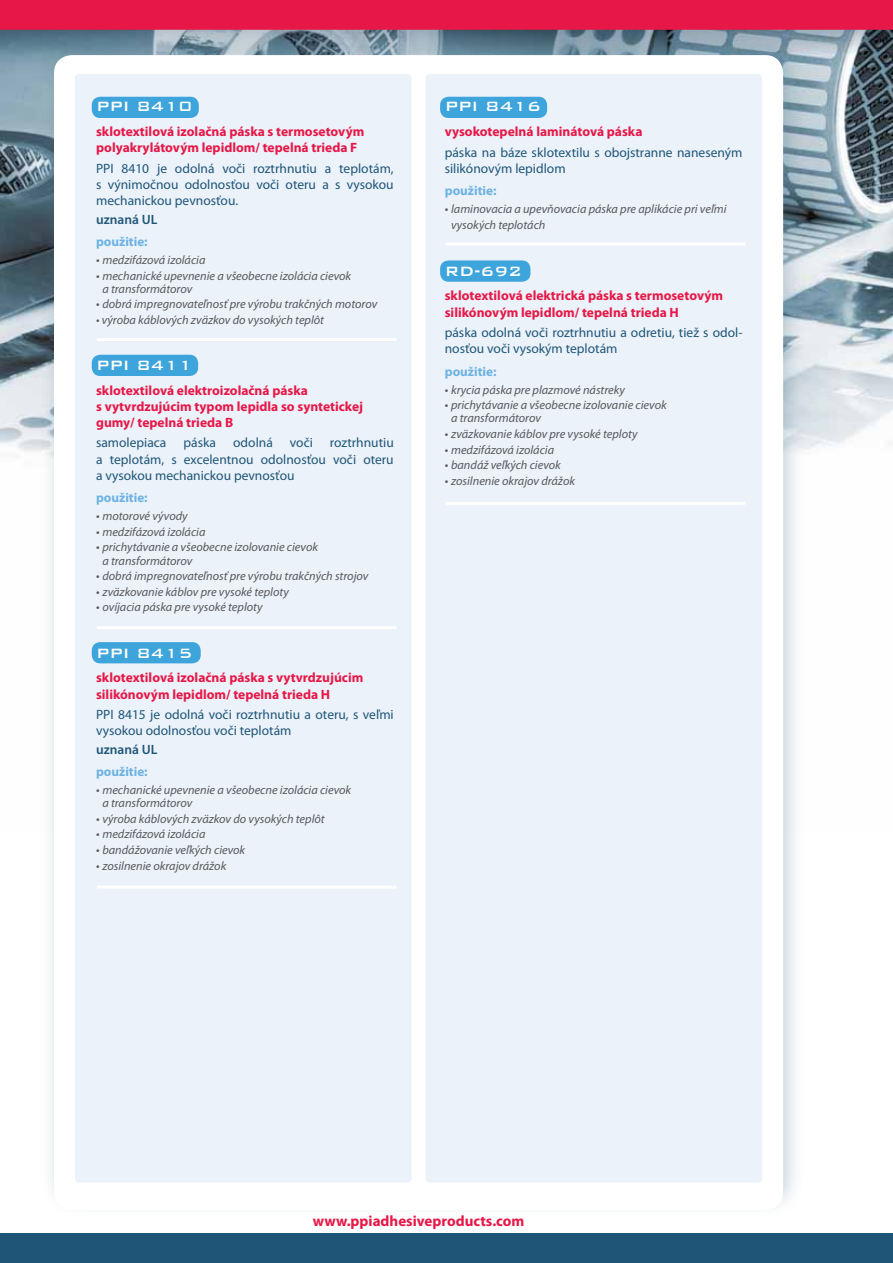
<style>
.page{position:relative;width:893px;height:1263px;background:#fff}
.page>*{position:absolute;margin:0;border:0;box-sizing:border-box;transform-origin:0 0}
.t1{font:500 18px "Bank Gothic BT";color:#fff}
.t2{font:700 15px "Myriad Pro";color:#e71747}
.t3{font:13.5px/16.2px "Myriad Pro";color:#1f5678}
.t4{font:700 13.5px/16.2px "Myriad Pro";color:#e71747}
.t5{font:600 13.5px "Myriad Pro";color:#1f5678}
.t6{font:700 13.2px "Myriad Pro";color:#6cb2e2}
.t7{font:italic 12.3px/13px "Myriad Pro";color:#58595b}
.s1{font-style:normal;font-size:12.75px}
</style>
<div class="page">
<img style="left:0;top:54px;width:893px;height:403px">
<svg style="left:0;top:30px;width:893px;height:24px;background:#708592"></svg>
<div style="left:0;top:1233px;width:893px;height:30px;background:#1f5678"></div>
<div style="left:39px;top:25px;width:766px;height:1192px;background:#578197;opacity:.35"></div>
<div style="left:54px;top:55px;width:729px;height:1155px;background:#fff;border-radius:18px"></div>
<div style="left:75px;top:74px;width:337px;height:1108px;background:#ebf2fa;border-radius:4px"></div>
<div style="left:426px;top:74px;width:336px;height:1108px;background:#ebf2fa;border-radius:4px"></div>
<div style="left:440px;top:260px;width:90px;height:22px;background:#3ea4dc;border-radius:9px"></div>
<div style="left:440px;top:97px;width:107px;height:21px;background:#3ea4dc;border-radius:9px"></div>
<div style="left:92px;top:642px;width:109px;height:21px;background:#3ea4dc;border-radius:9px"></div>
<div style="left:92px;top:97px;width:107px;height:21px;background:#3ea4dc;border-radius:9px"></div>
<hr style="left:446px;top:243px;width:299px;height:3px;background:#fff">
<hr style="left:97px;top:338px;width:299px;height:3px;background:#fff">
<div style="left:92px;top:355px;width:106px;height:21px;background:#3ea4dc;border-radius:9px"></div>
<hr style="left:97px;top:626px;width:299px;height:3px;background:#fff">
<hr style="left:97px;top:885px;width:299px;height:3px;background:#fff">
<hr style="left:446px;top:502px;width:299px;height:3px;background:#fff">
<div style="left:0;top:0;width:893px;height:30px;background:#e71747"></div>
<h1 class="t1" style="left:96px;top:97px;width:98px">PPI 8410</h1>
<p class="t4" style="left:96px;top:123px;width:270px">sklotextilová izolačná páska s termosetovým polyakrylátovým lepidlom/ tepelná trieda F</p>
<p class="t3" style="left:96px;top:160px;width:299px;text-align:justify">PPI 8410 je odolná voči roztrhnutiu a teplotám, s výnimočnou odolnosťou voči oteru a s vysokou mechanickou pevnosťou.</p>
<p class="t5" style="left:96px;top:210px;width:63px">uznaná UL</p>
<p class="t6" style="left:96px;top:233px;width:53px">použitie:</p>
<p class="t7" style="left:96px;top:253px;width:111px"><span class="s1">•</span> medzifázová izolácia</p>
<p class="t7" style="left:102px;top:269px;width:250px;text-indent:-6px"><span class="s1">•</span> mechanické upevnenie a všeobecne izolácia cievok a transformátorov</p>
<p class="t7" style="left:96px;top:297px;width:283px"><span class="s1">•</span> dobrá impregnovateľnosť pre výrobu trakčných motorov</p>
<p class="t7" style="left:96px;top:313px;width:229px">• výroba káblových zväzkov do vysokých teplôt</p>
<h1 class="t1" style="left:96px;top:355px;width:98px">PPI 8411</h1>
<p class="t4" style="left:96px;top:381px;width:269px">sklotextilová elektroizolačná páska<br>s vytvrdzujúcim typom lepidla so syntetickej gumy/ tepelná trieda B</p>
<p class="t3" style="left:96px;top:435px;width:72px">samolepiaca</p>
<p class="t3" style="left:184px;top:435px;width:34px">páska</p>
<p class="t3" style="left:233px;top:435px;width:41px">odolná</p>
<p class="t3" style="left:290px;top:435px;width:24px">voči</p>
<p class="t3" style="left:96px;top:435px;width:299px;text-align:justify;text-indent:234px">roztrhnutiu a teplotám, s excelentnou odolnosťou voči oteru a vysokou mechanickou pevnosťou</p>
<p class="t6" style="left:96px;top:489px;width:53px">použitie:</p>
<p class="t7" style="left:96px;top:509px;width:93px"><span class="s1">•</span> motorové vývody</p>
<p class="t7" style="left:96px;top:525px;width:111px"><span class="s1">•</span> medzifázová izolácia</p>
<p class="t7" style="left:102px;top:541px;width:217px;text-indent:-6px"><span class="s1">•</span> prichytávanie a všeobecne izolovanie cievok a transformátorov</p>
<p class="t7" style="left:96px;top:569px;width:274px"><span class="s1">•</span> dobrá impregnovateľnosť pre výrobu trakčných strojov</p>
<p class="t7" style="left:96px;top:585px;width:194px"><span class="s1">•</span> zväzkovanie káblov pre vysoké teploty</p>
<p class="t7" style="left:96px;top:601px;width:168px"><span class="s1">•</span> ovíjacia páska pre vysoké teploty</p>
<h1 class="t1" style="left:96px;top:643px;width:98px">PPI 8415</h1>
<p class="t4" style="left:96px;top:669px;width:269px">sklotextilová izolačná páska s vytvrdzujúcim silikónovým lepidlom/ tepelná trieda H</p>
<p class="t3" style="left:96px;top:706px;width:299px">PPI 8415 je odolná voči roztrhnutiu a oteru, s veľmi vysokou odolnosťou voči teplotám</p>
<p class="t5" style="left:96px;top:740px;width:63px">uznaná UL</p>
<p class="t6" style="left:96px;top:763px;width:53px">použitie:</p>
<p class="t7" style="left:102px;top:783px;width:250px;text-indent:-6px"><span class="s1">•</span> mechanické upevnenie a všeobecne izolácia cievok a transformátorov</p>
<p class="t7" style="left:96px;top:812px;width:230px"><span class="s1">•</span> výroba káblových zväzkov do vysokých teplôt</p>
<p class="t7" style="left:96px;top:827px;width:111px"><span class="s1">•</span> medzifázová izolácia</p>
<p class="t7" style="left:96px;top:843px;width:151px"><span class="s1">•</span> bandážovanie veľkých cievok</p>
<p class="t7" style="left:96px;top:859px;width:132px"><span class="s1">•</span> zosilnenie okrajov drážok</p>
<h1 class="t1" style="left:445px;top:97px;width:98px">PPI 8416</h1>
<p class="t4" style="left:445px;top:123px;width:199px">vysokotepelná laminátová páska</p>
<p class="t3" style="left:445px;top:144px;width:299px">páska na báze sklotextilu s obojstranne naneseným silikónovým lepidlom</p>
<p class="t6" style="left:445px;top:182px;width:53px">použitie:</p>
<p class="t7" style="left:451px;top:201px;width:277px;line-height:16.2px;text-indent:-6px"><span class="s1">•</span> laminovacia a upevňovacia páska pre aplikácie pri veľmi vysokých teplotách</p>
<h1 class="t1" style="left:445px;top:261px;width:79px">RD-692</h1>
<p class="t4" style="left:445px;top:287px;width:280px">sklotextilová elektrická páska s termosetovým silikónovým lepidlom/ tepelná trieda H</p>
<p class="t3" style="left:445px;top:324px;width:299px">páska odolná voči roztrhnutiu a odretiu, tiež s odol&shy;nosťou voči vysokým teplotám</p>
<p class="t6" style="left:445px;top:363px;width:53px">použitie:</p>
<p class="t7" style="left:445px;top:383px;width:182px"><span class="s1">•</span> krycia páska pre plazmové nástreky</p>
<p class="t7" style="left:451px;top:398px;width:217px;text-indent:-6px"><span class="s1">•</span> prichytávanie a všeobecne izolovanie cievok a transformátorov</p>
<p class="t7" style="left:445px;top:427px;width:194px"><span class="s1">•</span> zväzkovanie káblov pre vysoké teploty</p>
<p class="t7" style="left:445px;top:443px;width:111px"><span class="s1">•</span> medzifázová izolácia</p>
<p class="t7" style="left:445px;top:458px;width:118px"><span class="s1">•</span> bandáž veľkých cievok</p>
<p class="t7" style="left:445px;top:474px;width:132px"><span class="s1">•</span> zosilnenie okrajov drážok</p>
<p class="t2" style="left:313px;top:1211px;width:213px">www.ppiadhesiveproducts.com</p>
</div>
